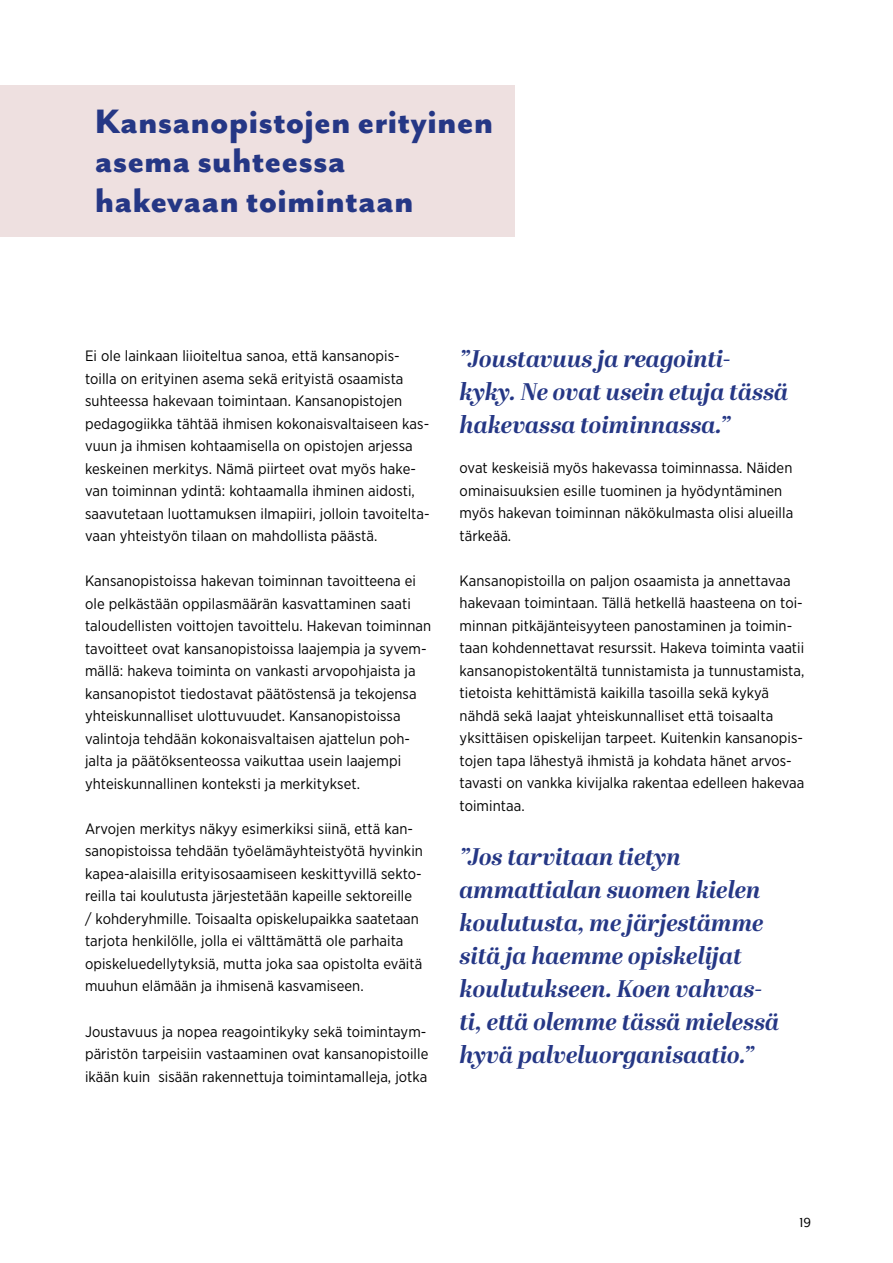
<style>
.page{position:relative;width:893px;height:1263px;background:#fff}
.page>*{position:absolute;margin:0;border:0;box-sizing:border-box;transform-origin:0 0}
.t1{font:800 39px/39.6px "Mr Eaves San OT";color:#253785}
.t2{font:italic 700 24px/33px "Abril Display";color:#253785}
.t3{font:15px/22.5px "Gotham Narrow";letter-spacing:.005em;color:#000}
.t4{font:15px "Mr Eaves Mod OT";color:#000}
</style>
<div class="page">
<div style="left:0;top:85px;width:514px;height:151px;background:#eee0e0"></div>
<p class="t1" style="left:95px;top:102px;width:400px">Kansanopistojen erityinen asema suhteessa</p>
<p class="t1" style="left:95px;top:181px;width:321px">hakevaan toimintaan</p>
<p class="t3" style="left:85px;top:345px;width:346px">Ei ole lainkaan liioiteltua sanoa, että kansanopis&shy;toilla on erityinen asema sekä erityistä osaamista suhteessa hakevaan toimintaan. Kansanopistojen pedagogiikka tähtää ihmisen kokonaisvaltaiseen kas&shy;vuun ja ihmisen kohtaamisella on opistojen arjessa keskeinen merkitys. Nämä piirteet ovat myös hake&shy;van toiminnan ydintä: kohtaamalla ihminen aidosti, saavutetaan luottamuksen ilmapiiri, jolloin tavoitelta&shy;vaan yhteistyön tilaan on mahdollista päästä.</p>
<p class="t3" style="left:85px;top:570px;width:348px">Kansanopistoissa hakevan toiminnan tavoitteena ei ole pelkästään oppilasmäärän kasvattaminen saati taloudellisten voittojen tavoittelu. Hakevan toiminnan tavoitteet ovat kansanopistoissa laajempia ja syvem&shy;mällä: hakeva toiminta on vankasti arvopohjaista ja kansanopistot tiedostavat päätöstensä ja tekojensa yhteiskunnalliset ulottuvuudet. Kansanopistoissa valintoja tehdään kokonaisvaltaisen ajattelun poh&shy;jalta ja päätöksenteossa vaikuttaa usein laajempi yhteiskunnallinen konteksti ja merkitykset.</p>
<p class="t3" style="left:85px;top:817px;width:339px">Arvojen merkitys näkyy esimerkiksi siinä, että kan&shy;sanopistoissa tehdään työelämäyhteistyötä hyvinkin kapea-alaisilla erityisosaamiseen keskittyvillä sekto&shy;reilla tai koulutusta järjestetään kapeille sektoreille<br>/ kohderyhmille. Toisaalta opiskelupaikka saatetaan tarjota henkilölle, jolla ei välttämättä ole parhaita opiskeluedellytyksiä, mutta joka saa opistolta eväitä muuhun elämään ja ihmisenä kasvamiseen.</p>
<p class="t3" style="left:85px;top:1020px;width:345px">Joustavuus ja nopea reagointikyky sekä toimintaym&shy;päristön tarpeisiin vastaaminen ovat kansanopistoille ikään kuin sisään rakennettuja toimintamalleja, jotka</p>
<p class="t2" style="left:460px;top:344px;width:330px">”Joustavuus ja reagointi&shy;kyky. Ne ovat usein etuja tässä hakevassa toiminnassa.”</p>
<p class="t3" style="left:460px;top:457px;width:335px">ovat keskeisiä myös hakevassa toiminnassa. Näiden ominaisuuksien esille tuominen ja hyödyntäminen myös hakevan toiminnan näkökulmasta olisi alueilla tärkeää.</p>
<p class="t3" style="left:460px;top:569px;width:346px">Kansanopistoilla on paljon osaamista ja annettavaa hakevaan toimintaan. Tällä hetkellä haasteena on toi&shy;minnan pitkäjänteisyyteen panostaminen ja toimin&shy;taan kohdennettavat resurssit. Hakeva toiminta vaatii kansanopistokentältä tunnistamista ja tunnustamista, tietoista kehittämistä kaikilla tasoilla sekä kykyä nähdä sekä laajat yhteiskunnalliset että toisaalta yksittäisen opiskelijan tarpeet. Kuitenkin kansanopis&shy;tojen tapa lähestyä ihmistä ja kohdata hänet arvos&shy;tavasti on vankka kivijalka rakentaa edelleen hakevaa toimintaa.</p>
<p class="t2" style="left:460px;top:842px;width:321px">”Jos tarvitaan tietyn ammattialan suomen kielen koulutusta, me järjestämme sitä ja haemme opiskelijat koulutukseen. Koen vahvas&shy;ti, että olemme tässä mielessä hyvä palveluorganisaatio.”</p>
<p class="t4" style="left:799px;top:1214px;width:13px">19</p>
</div>
